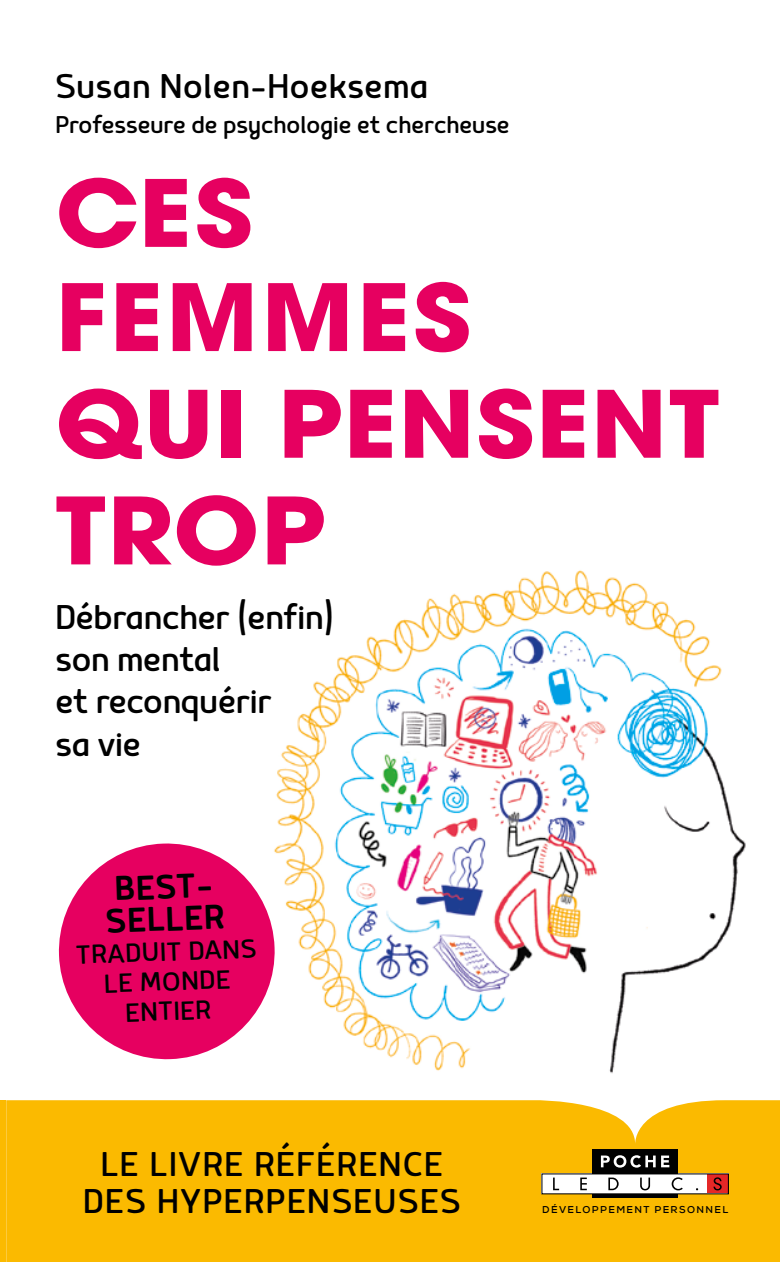
<style>
.page{position:relative;width:780px;height:1262px;background:#fff}
.page>*{position:absolute;margin:0;border:0;box-sizing:border-box;transform-origin:0 0}
.t1{font:700 91.75px/105.8px "ITC Avant Garde Pro";letter-spacing:.015em;color:#e60060;scale:1.1 1}
.t2{font:42.25px/42.2px "Mairy";letter-spacing:-.005em;color:#000}
.t3{font:42.25px/37.2px "Mairy";letter-spacing:.04em;color:#000;text-align:center}
.t4{font:42.25px "Mairy";letter-spacing:.015em;color:#000}
.t5{font:42.25px/32.2px "Mairy";color:#000}
.t6{font:32.25px/29.8px "Mairy";color:#000;text-align:center}
.t7{font:29.75px "Mairy";color:#000}
.t8{font:700 10px "Nexa";letter-spacing:.14em;color:#000}
</style>
<div class="page">
<div style="left:0;top:1100px;width:6px;height:161px;background:#fbba00"></div>
<img style="left:276px;top:570px;width:470px;height:504px">
<div style="left:6px;top:1100px;width:774px;height:161px;background:#fbba00"></div>
<svg style="left:58px;top:843px;width:218px;height:217px;fill:#e60060"></svg>
<div style="left:541px;top:1173px;width:187px;height:20px;background:#fff"></div>
<div style="left:707px;top:1174px;width:21px;height:19px;background:#e52727"></div>
<svg style="left:553px;top:1177px;width:6px;height:13px"></svg>
<svg style="left:580px;top:1177px;width:6px;height:13px"></svg>
<svg style="left:608px;top:1177px;width:10px;height:13px"></svg>
<svg style="left:640px;top:1177px;width:10px;height:13px"></svg>
<svg style="left:671px;top:1177px;width:11px;height:13px"></svg>
<svg style="left:713px;top:1177px;width:8px;height:13px"></svg>
<div style="left:592px;top:1149px;width:86px;height:24px;background:#000"></div>
<svg style="left:601px;top:1155px;width:54px;height:12px"></svg>
<svg style="left:661px;top:1155px;width:8px;height:12px"></svg>
<hr style="left:592px;top:1194px;width:86px;height:3px;background:#000">
<p class="t4" style="left:55px;top:62px;width:374px">Susan Nolen-Hoeksema</p>
<p class="t7" style="left:55px;top:107px;width:455px">Professeure de psychologie et chercheuse</p>
<h1 class="t1" style="left:55px;top:159px;width:605px">CES<br>FEMMES<br>QUI PENSENT<br>TROP</h1>
<p class="t2" style="left:55px;top:594px;width:280px">Débrancher (enfin) son mental<br>et reconquérir<br>sa vie</p>
<p class="t5" style="left:104px;top:871px;width:120px;rotate:-2deg">BEST-<br>SELLER</p>
<p class="t6" style="left:76px;top:938px;width:181px;rotate:-2deg">TRADUIT DANS<br>LE MONDE<br>ENTIER</p>
<p class="t3" style="left:83px;top:1143px;width:379px">LE LIVRE RÉFÉRENCE<br>DES HYPERPENSEUSES</p>
<p class="t8" style="left:542px;top:1202px;width:187px">DÉVELOPPEMENT PERSONNEL</p>
</div>
